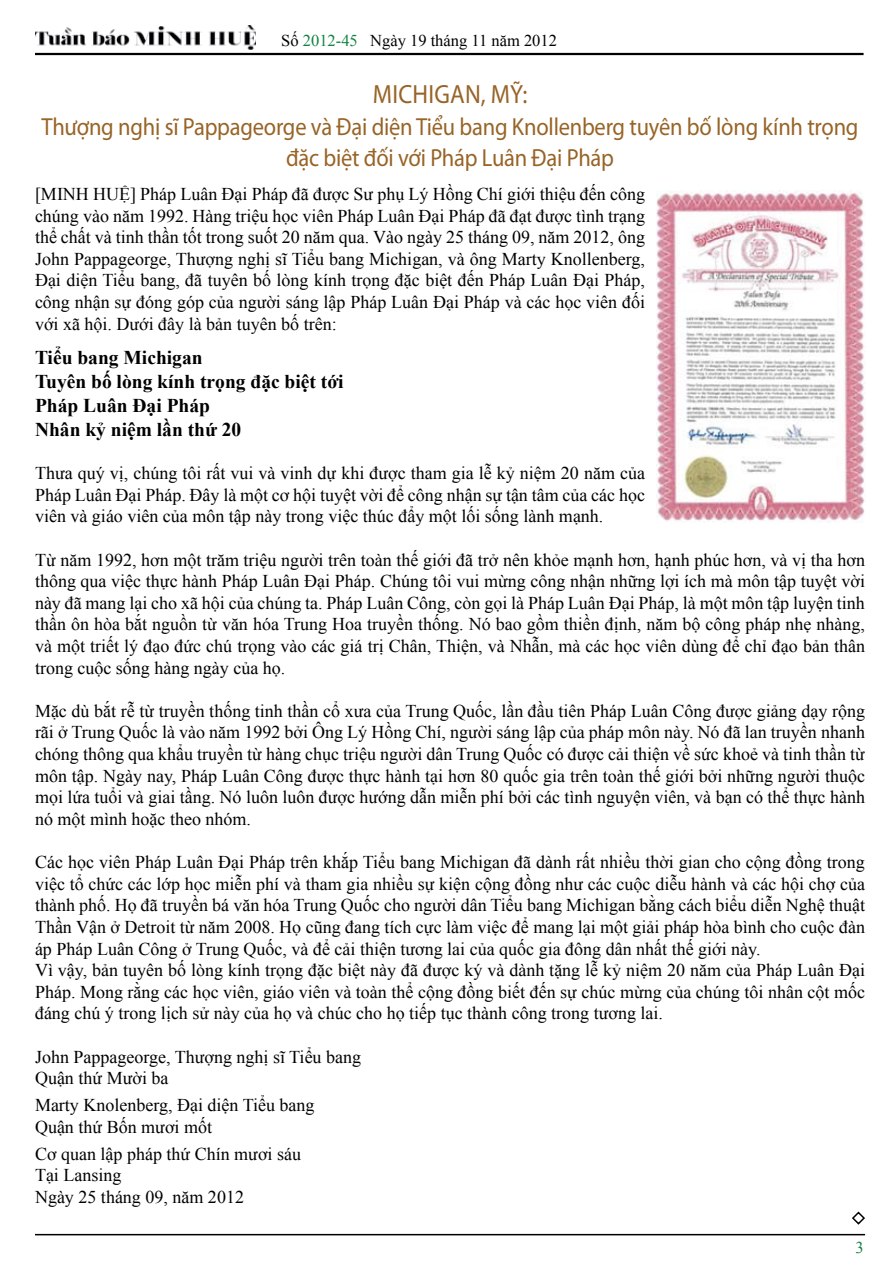
<style>
.page{position:relative;width:893px;height:1263px;background:#fff}
.page>*{position:absolute;margin:0;border:0;box-sizing:border-box;transform-origin:0 0}
.t1{font:26.4px "Myriad Pro";letter-spacing:.01em;color:#986427;scale:.91 1}
.t2{font:24.75px/31.5px "Myriad Pro";letter-spacing:-.01em;color:#986427;text-align:center;scale:.91 1}
.t3{font:700 19.5px/24px "Times New Roman";color:#000}
.t4{font:18px/21.6px "Times New Roman";color:#000;text-align:justify}
.t5{font:16.5px "Times New Roman";color:#000}
.t6{font:16.5px "Times New Roman";color:#0f8240}
.s1{color:#0f8240}
</style>
<div class="page">
<hr style="left:35px;top:1234px;width:830px;height:1px;background:#000">
<img style="left:35px;top:26px;width:221px;height:24px">
<hr style="left:35px;top:53px;width:828px;height:2px;background:#000">
<svg style="left:852px;top:1211px;width:13px;height:14px"></svg>
<img style="left:656px;top:190px;width:209px;height:332px">
<p class="t5" style="left:281px;top:30px;width:277px">Số <span class="s1">2012-45</span> Ngày 19 tháng 11 năm 2012</p>
<h1 class="t1" style="left:373px;top:78px;width:171px">Michigan, Mỹ:</h1>
<h2 class="t2" style="left:42px;top:110px;width:899px">Thượng nghị sĩ Pappageorge và Đại diện Tiểu bang Knollenberg tuyên bố lòng kính trọng đặc biệt đối với Pháp Luân Đại Pháp</h2>
<p class="t4" style="left:35px;top:183px;width:612px">[MINH HUỆ] Pháp Luân Đại Pháp đã được Sư phụ Lý Hồng Chí giới thiệu đến công chúng vào năm 1992. Hàng triệu học viên Pháp Luân Đại Pháp đã đạt được tình trạng thể chất và tinh thần tốt trong suốt 20 năm qua. Vào ngày 25 tháng 09, năm 2012, ông John Pappageorge, Thượng nghị sĩ Tiểu bang Michigan, và ông Marty Knollenberg, Đại diện Tiểu bang, đã tuyên bố lòng kính trọng đặc biệt đến Pháp Luân Đại Pháp, công nhận sự đóng góp của người sáng lập Pháp Luân Đại Pháp và các học viên đối với xã hội. Dưới đây là bản tuyên bố trên:</p>
<p class="t3" style="left:35px;top:345px;width:310px">Tiểu bang Michigan<br>Tuyên bố lòng kính trọng đặc biệt tới<br>Pháp Luân Đại Pháp<br>Nhân kỷ niệm lần thứ 20</p>
<p class="t4" style="left:35px;top:462px;width:612px">Thưa quý vị, chúng tôi rất vui và vinh dự khi được tham gia lễ kỷ niệm 20 năm của Pháp Luân Đại Pháp. Đây là một cơ hội tuyệt vời để công nhận sự tận tâm của các học viên và giáo viên của môn tập này trong việc thúc đẩy một lối sống lành mạnh.</p>
<p class="t4" style="left:35px;top:548px;width:832px">Từ năm 1992, hơn một trăm triệu người trên toàn thế giới đã trở nên khỏe mạnh hơn, hạnh phúc hơn, và vị tha hơn thông qua việc thực hành Pháp Luân Đại Pháp. Chúng tôi vui mừng công nhận những lợi ích mà môn tập tuyệt vời này đã mang lại cho xã hội của chúng ta. Pháp Luân Công, còn gọi là Pháp Luân Đại Pháp, là một môn tập luyện tinh thần ôn hòa bắt nguồn từ văn hóa Trung Hoa truyền thống. Nó bao gồm thiền định, năm bộ công pháp nhẹ nhàng, và một triết lý đạo đức chú trọng vào các giá trị Chân, Thiện, và Nhẫn, mà các học viên dùng để chỉ đạo bản thân trong cuộc sống hàng ngày của họ.</p>
<p class="t4" style="left:35px;top:700px;width:832px">Mặc dù bắt rễ từ truyền thống tinh thần cổ xưa của Trung Quốc, lần đầu tiên Pháp Luân Công được giảng dạy rộng rãi ở Trung Quốc là vào năm 1992 bởi Ông Lý Hồng Chí, người sáng lập của pháp môn này. Nó đã lan truyền nhanh chóng thông qua khẩu truyền từ hàng chục triệu người dân Trung Quốc có được cải thiện về sức khoẻ và tinh thần từ môn tập. Ngày nay, Pháp Luân Công được thực hành tại hơn 80 quốc gia trên toàn thế giới bởi những người thuộc mọi lứa tuổi và giai tầng. Nó luôn luôn được hướng dẫn miễn phí bởi các tình nguyện viên, và bạn có thể thực hành nó một mình hoặc theo nhóm.</p>
<p class="t4" style="left:35px;top:851px;width:832px;text-align:left">Các học viên Pháp Luân Đại Pháp trên khắp Tiểu bang Michigan đã dành rất nhiều thời gian cho cộng đồng trong việc tổ chức các lớp học miễn phí và tham gia nhiều sự kiện cộng đồng như các cuộc diễu hành và các hội chợ của thành phố. Họ đã truyền bá văn hóa Trung Quốc cho người dân Tiểu bang Michigan bằng cách biểu diễn Nghệ thuật Thần Vận ở Detroit từ năm 2008. Họ cũng đang tích cực làm việc để mang lại một giải pháp hòa bình cho cuộc đàn áp Pháp Luân Công ở Trung Quốc, và để cải thiện tương lai của quốc gia đông dân nhất thế giới này.<br>Vì vậy, bản tuyên bố lòng kính trọng đặc biệt này đã được ký và dành tặng lễ kỷ niệm 20 năm của Pháp Luân Đại Pháp. Mong rằng các học viên, giáo viên và toàn thể cộng đồng biết đến sự chúc mừng của chúng tôi nhân cột mốc đáng chú ý trong lịch sử này của họ và chúc cho họ tiếp tục thành công trong tương lai.</p>
<p class="t4" style="left:35px;top:1045px;width:328px">John Pappageorge, Thượng nghị sĩ Tiểu bang<br>Quận thứ Mười ba</p>
<p class="t4" style="left:35px;top:1094px;width:281px">Marty Knolenberg, Đại diện Tiểu bang<br>Quận thứ Bốn mươi mốt</p>
<p class="t4" style="left:35px;top:1142px;width:268px;text-align:left">Cơ quan lập pháp thứ Chín mươi sáu<br>Tại Lansing<br>Ngày 25 tháng 09, năm 2012</p>
<p class="t6" style="left:855px;top:1236px;width:10px">3</p>
</div>
